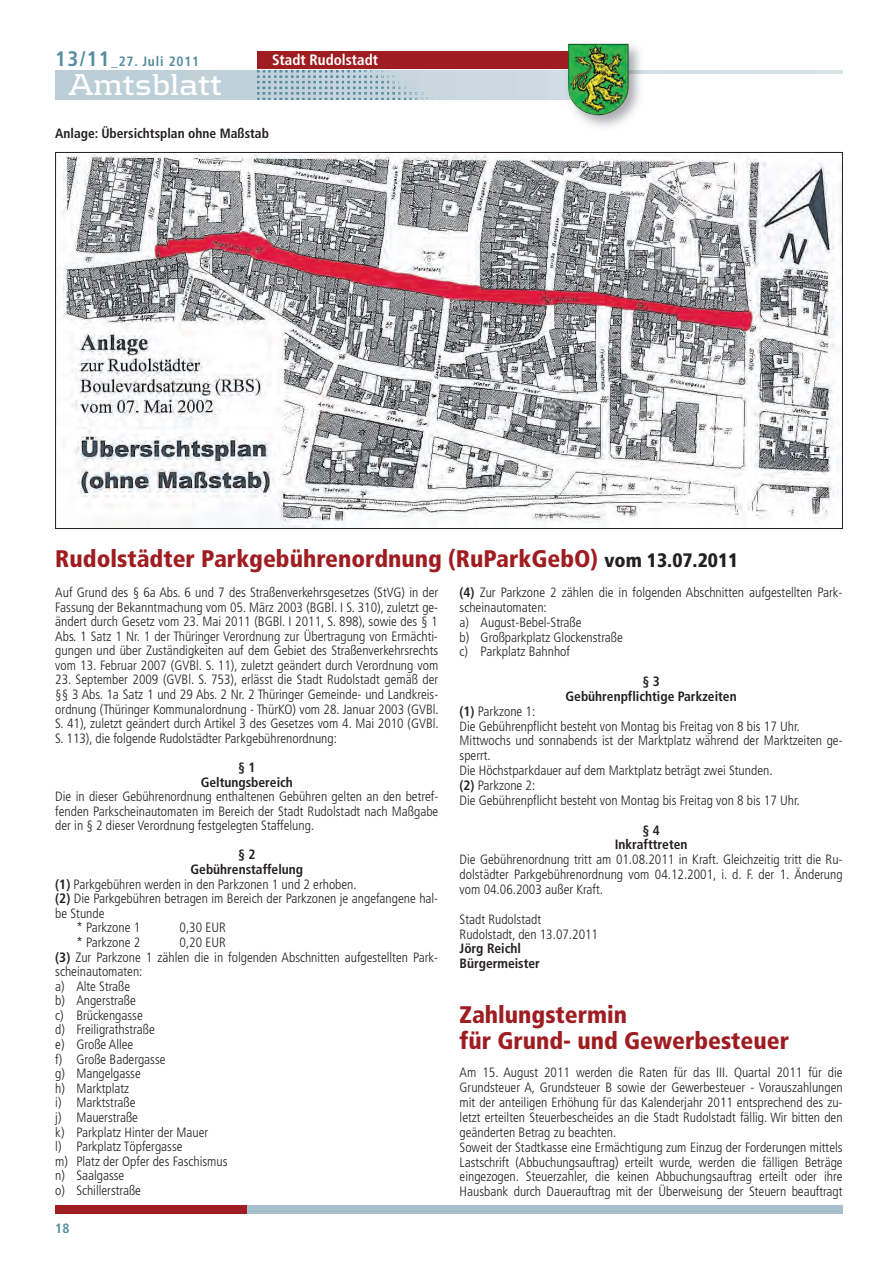
<style>
.page{position:relative;width:881px;height:1263px;background:#fff}
.page>*{position:absolute;margin:0;border:0;box-sizing:border-box;transform-origin:0 0}
.t1{font:700 31.5px "Kontrapunkt";color:#fff}
.t2{font:900 condensed 24px/26.2px "Frutiger";color:#9f1d20}
.t3{font:700 condensed 15px "Frutiger";color:#fff}
.t4{font:300 condensed 13.5px/14.5px "Frutiger";color:#231f20}
.t5{font:700 condensed 13.5px/14.9px "Frutiger";color:#231f20;text-align:center}
.t6{font:700 condensed 13.5px "Frutiger";letter-spacing:.06em;color:#548c9e}
.s1{font-size:21px}
.s2{font-size:19.5px;color:#231f20}
.s3{font-weight:700}
</style>
<div class="page">
<img style="left:62px;top:154px;width:778px;height:373px">
<div style="left:236px;top:1205px;width:606px;height:9px;background:#a8c0cb"></div>
<div style="left:55px;top:1205px;width:192px;height:9px;background:#9f1d20"></div>
<svg style="left:55px;top:70px;width:787px;height:30px;background:#c3d3db"></svg>
<img style="left:257px;top:70px;width:202px;height:30px">
<div style="left:257px;top:51px;width:346px;height:17px;background:#9f1d20"></div>
<div style="left:618px;top:74px;width:224px;height:28px;background:#fff"></div>
<img style="left:578px;top:102px;width:60px;height:25px">
<img style="left:548px;top:43px;width:111px;height:31px">
<img style="left:548px;top:74px;width:19px;height:26px">
<img style="left:548px;top:51px;width:19px;height:17px">
<img style="left:628px;top:74px;width:12px;height:28px">
<img style="left:567px;top:44px;width:61px;height:71px">
<p class="t6" style="left:55px;top:56px;width:145px"><span class="s1">13/11</span>_27. Juli 2011</p>
<p class="t3" style="left:272px;top:53px;width:107px">Stadt Rudolstadt</p>
<h1 class="t1" style="left:69px;top:74px;width:155px">Amtsblatt</h1>
<p class="t5" style="left:55px;top:127px;width:215px">Anlage: Übersichtsplan ohne Maßstab</p>
<h2 class="t2" style="left:55px;top:548px;width:684px">Rudolstädter Parkgebührenordnung (RuParkGebO) <span class="s2">vom 13.07.2011</span></h2>
<p class="t4" style="left:55px;top:586px;width:384px;text-align:justify">Auf Grund des § 6a Abs. 6 und 7 des Straßenverkehrsgesetzes (StVG) in der Fassung der Bekanntmachung vom 05. März 2003 (BGBl. I S. 310), zuletzt ge&shy;ändert durch Gesetz vom 23. Mai 2011 (BGBl. I 2011, S. 898), sowie des § 1<br>Abs. 1 Satz 1 Nr. 1 der Thüringer Verordnung zur Übertragung von Ermächti&shy;gungen und über Zuständigkeiten auf dem Gebiet des Straßenverkehrsrechts vom 13. Februar 2007 (GVBl. S. 11), zuletzt geändert durch Verordnung vom</p>
<p class="t4" style="left:55px;top:673px;width:385px;text-align:justify">23. September 2009 (GVBl. S. 753), erlässt die Stadt Rudolstadt gemäß der §§ 3 Abs. 1a Satz 1 und 29 Abs. 2 Nr. 2 Thüringer Gemeinde- und Landkreis&shy;ordnung (Thüringer Kommunalordnung - ThürKO) vom 28. Januar 2003 (GVBl.<br>S. 41), zuletzt geändert durch Artikel 3 des Gesetzes vom 4. Mai 2010 (GVBl.<br>S. 113), die folgende Rudolstädter Parkgebührenordnung:</p>
<p class="t5" style="left:201px;top:761px;width:94px">§ 1<br>Geltungsbereich</p>
<p class="t4" style="left:55px;top:790px;width:384px;text-align:justify">Die in dieser Gebührenordnung enthaltenen Gebühren gelten an den betref&shy;fenden Parkscheinautomaten im Bereich der Stadt Rudolstadt nach Maßgabe der in § 2 dieser Verordnung festgelegten Staffelung.</p>
<p class="t5" style="left:238px;top:848px;width:19px">§ 2</p>
<p class="t5" style="left:190px;top:863px;width:114px">Gebührenstaffelung</p>
<p class="t4" style="left:55px;top:878px;width:303px"><span class="s3">(1)</span> Parkgebühren werden in den Parkzonen 1 und 2 erhoben.</p>
<p class="t4" style="left:55px;top:892px;width:384px"><span class="s3">(2)</span> Die Parkgebühren betragen im Bereich der Parkzonen je angefangene hal-</p>
<p class="t4" style="left:55px;top:907px;width:51px">be Stunde</p>
<p class="t4" style="left:76px;top:921px;width:65px">* Parkzone 1</p>
<p class="t4" style="left:179px;top:921px;width:48px">0,30 EUR</p>
<p class="t4" style="left:76px;top:936px;width:65px">* Parkzone 2</p>
<p class="t4" style="left:459px;top:586px;width:384px"><span class="s3">(4)</span> Zur Parkzone 2 zählen die in folgenden Abschnitten aufgestellten Park&shy;scheinautomaten:<br>a) August-Bebel-Straße<br>b) Großparkplatz Glockenstraße<br>c) Parkplatz Bahnhof</p>
<p class="t5" style="left:565px;top:675px;width:173px">§ 3<br>Gebührenpflichtige Parkzeiten</p>
<p class="t4" style="left:459px;top:705px;width:384px"><span class="s3">(1)</span> Parkzone 1:<br>Die Gebührenpflicht besteht von Montag bis Freitag von 8 bis 17 Uhr.<br>Mittwochs und sonnabends ist der Marktplatz während der Marktzeiten ge&shy;sperrt.<br>Die Höchstparkdauer auf dem Marktplatz beträgt zwei Stunden.<br><span class="s3">(2)</span> Parkzone 2:<br>Die Gebührenpflicht besteht von Montag bis Freitag von 8 bis 17 Uhr.</p>
<p class="t5" style="left:614px;top:823px;width:74px">§ 4<br>Inkrafttreten</p>
<p class="t4" style="left:459px;top:853px;width:384px;text-align:justify">Die Gebührenordnung tritt am 01.08.2011 in Kraft. Gleichzeitig tritt die Ru&shy;dolstädter Parkgebührenordnung vom 04.12.2001, i. d. F. der 1. Änderung vom 04.06.2003 außer Kraft.</p>
<p class="t4" style="left:459px;top:913px;width:140px">Stadt Rudolstadt<br>Rudolstadt, den 13.07.2011</p>
<p class="t5" style="left:459px;top:942px;width:82px;text-align:left">Jörg Reichl<br>Bürgermeister</p>
<h2 class="t2" style="left:459px;top:1003px;width:331px">Zahlungstermin<br>für Grund- und Gewerbesteuer</h2>
<p class="t4" style="left:459px;top:1066px;width:384px">Am 15. August 2011 werden die Raten für das III. Quartal 2011 für die Grundsteuer A, Grundsteuer B sowie der Gewerbesteuer - Vorauszahlungen mit der anteiligen Erhöhung für das Kalenderjahr 2011 entsprechend des zu&shy;letzt erteilten Steuerbescheides an die Stadt Rudolstadt fällig. Wir bitten den geänderten Betrag zu beachten.<br>Soweit der Stadtkasse eine Ermächtigung zum Einzug der Forderungen mittels Lastschrift (Abbuchungsauftrag) erteilt wurde, werden die fälligen Beträge eingezogen. Steuerzahler, die keinen Abbuchungsauftrag erteilt oder ihre Hausbank durch Dauerauftrag mit der Überweisung der Steuern beauftragt</p>
<p class="t4" style="left:55px;top:936px;width:384px;text-indent:124px">0,20 EUR<br><span class="s3">(3)</span> Zur Parkzone 1 zählen die in folgenden Abschnitten aufgestellten Park&shy;scheinautomaten:<br>a) Alte Straße<br>b) Angerstraße<br>c) Brückengasse<br>d) Freiligrathstraße<br>e) Große Allee<br>f) Große Badergasse<br>g) Mangelgasse<br>h) Marktplatz<br>i) Marktstraße<br>j) Mauerstraße<br>k) Parkplatz Hinter der Mauer<br>l) Parkplatz Töpfergasse<br>m) Platz der Opfer des Faschismus<br>n) Saalgasse<br>o) Schillerstraße</p>
<p class="t6" style="left:55px;top:1222px;width:16px">18</p>
</div>
